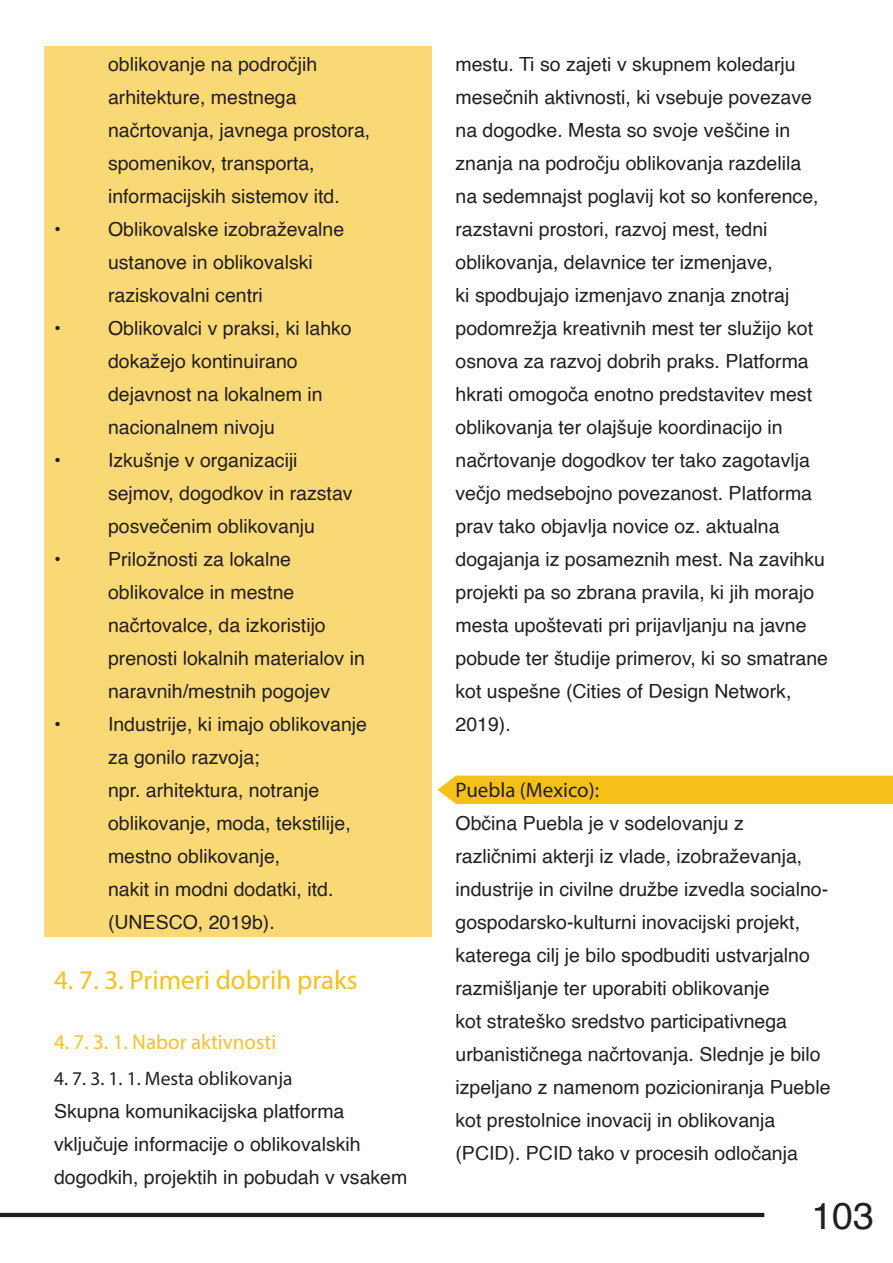
<style>
.page{position:relative;width:893px;height:1263px;background:#fff}
.page>*{position:absolute;margin:0;border:0;box-sizing:border-box;transform-origin:0 0}
.t1{font:37.5px "Helvetica";color:#231f20}
.podnaslovi{font:27px "Myriad Pro";color:#f5c119}
.podpodnaslovi{font:21px "Myriad Pro";color:#f7bf2e}
.podpodpodnaslovi{font:21px "Myriad Pro";color:#231f20}
.SIPK_body{font:19.5px/33px "Helvetica";color:#231f20}
.podpodpodnaslovi-2{font:19.5px "Myriad Pro";color:#231f20}
</style>
<div class="page">
<hr style="left:0;top:1213px;width:764px;height:4px;background:#231f20">
<div style="left:437px;top:775px;width:456px;height:29px;background:#f5c119"></div>
<div style="left:44px;top:47px;width:387px;height:890px;background:#f9d975"></div>
<p class="SIPK_body" style="left:108px;top:48px;width:211px">oblikovanje na področjih arhitekture, mestnega</p>
<p class="SIPK_body" style="left:108px;top:114px;width:264px">načrtovanja, javnega prostora, spomenikov, transporta, informacijskih sistemov itd.</p>
<p class="SIPK_body" style="left:54px;top:213px;width:8px">•</p>
<p class="SIPK_body" style="left:108px;top:213px;width:238px">Oblikovalske izobraževalne ustanove in oblikovalski</p>
<p class="SIPK_body" style="left:108px;top:279px;width:156px">raziskovalni centri</p>
<p class="SIPK_body" style="left:54px;top:312px;width:8px">•</p>
<p class="SIPK_body" style="left:108px;top:312px;width:245px">Oblikovalci v praksi, ki lahko dokažejo kontinuirano</p>
<p class="SIPK_body" style="left:108px;top:378px;width:216px">dejavnost na lokalnem in nacionalnem nivoju</p>
<p class="SIPK_body" style="left:54px;top:444px;width:8px">•</p>
<p class="SIPK_body" style="left:108px;top:444px;width:246px">Izkušnje v organizaciji sejmov, dogodkov in razstav posvečenim oblikovanju</p>
<p class="SIPK_body" style="left:54px;top:543px;width:8px">•</p>
<p class="SIPK_body" style="left:108px;top:543px;width:188px">Priložnosti za lokalne oblikovalce in mestne</p>
<p class="SIPK_body" style="left:108px;top:609px;width:258px">načrtovalce, da izkoristijo prenosti lokalnih materialov in naravnih/mestnih pogojev</p>
<p class="SIPK_body" style="left:54px;top:708px;width:8px">•</p>
<p class="SIPK_body" style="left:108px;top:708px;width:260px">Industrije, ki imajo oblikovanje za gonilo razvoja;</p>
<p class="SIPK_body" style="left:108px;top:774px;width:244px">npr. arhitektura, notranje oblikovanje, moda, tekstilije, mestno oblikovanje,</p>
<p class="SIPK_body" style="left:108px;top:873px;width:227px">nakit in modni dodatki, itd. (UNESCO, 2019b).</p>
<p class="podnaslovi" style="left:54px;top:963px;width:305px">4. 7. 3. Primeri dobrih praks</p>
<p class="podpodnaslovi" style="left:54px;top:1029px;width:224px">4. 7. 3. 1. Nabor aktivnosti</p>
<p class="podpodpodnaslovi-2" style="left:54px;top:1067px;width:240px">4. 7. 3. 1. 1. Mesta oblikovanja</p>
<p class="SIPK_body" style="left:54px;top:1096px;width:355px">Skupna komunikacijska platforma vključuje informacije o oblikovalskih dogodkih, projektih in pobudah v vsakem</p>
<p class="SIPK_body" style="left:455px;top:48px;width:374px">mestu. Ti so zajeti v skupnem koledarju mesečnih aktivnosti, ki vsebuje povezave na dogodke. Mesta so svoje veščine in znanja na področju oblikovanja razdelila<br>na sedemnajst poglavij kot so konference, razstavni prostori, razvoj mest, tedni oblikovanja, delavnice ter izmenjave,<br>ki spodbujajo izmenjavo znanja znotraj podomrežja kreativnih mest ter služijo kot osnova za razvoj dobrih praks. Platforma hkrati omogoča enotno predstavitev mest oblikovanja ter olajšuje koordinacijo in načrtovanje dogodkov ter tako zagotavlja večjo medsebojno povezanost. Platforma prav tako objavlja novice oz. aktualna dogajanja iz posameznih mest. Na zavihku projekti pa so zbrana pravila, ki jih morajo mesta upoštevati pri prijavljanju na javne pobude ter študije primerov, ki so smatrane kot uspešne (Cities of Design Network, 2019).</p>
<p class="podpodpodnaslovi" style="left:455px;top:777px;width:145px">Puebla (Mexico):</p>
<p class="SIPK_body" style="left:455px;top:807px;width:376px">Občina Puebla je v sodelovanju z<br>različnimi akterji iz vlade, izobraževanja, industrije in civilne družbe izvedla socialno&shy;gospodarsko-kulturni inovacijski projekt, katerega cilj je bilo spodbuditi ustvarjalno razmišljanje ter uporabiti oblikovanje<br>kot strateško sredstvo participativnega urbanističnega načrtovanja. Slednje je bilo izpeljano z namenom pozicioniranja Pueble kot prestolnice inovacij in oblikovanja (PCID). PCID tako v procesih odločanja</p>
<h1 class="t1" style="left:811px;top:1187px;width:64px">103</h1>
</div>
